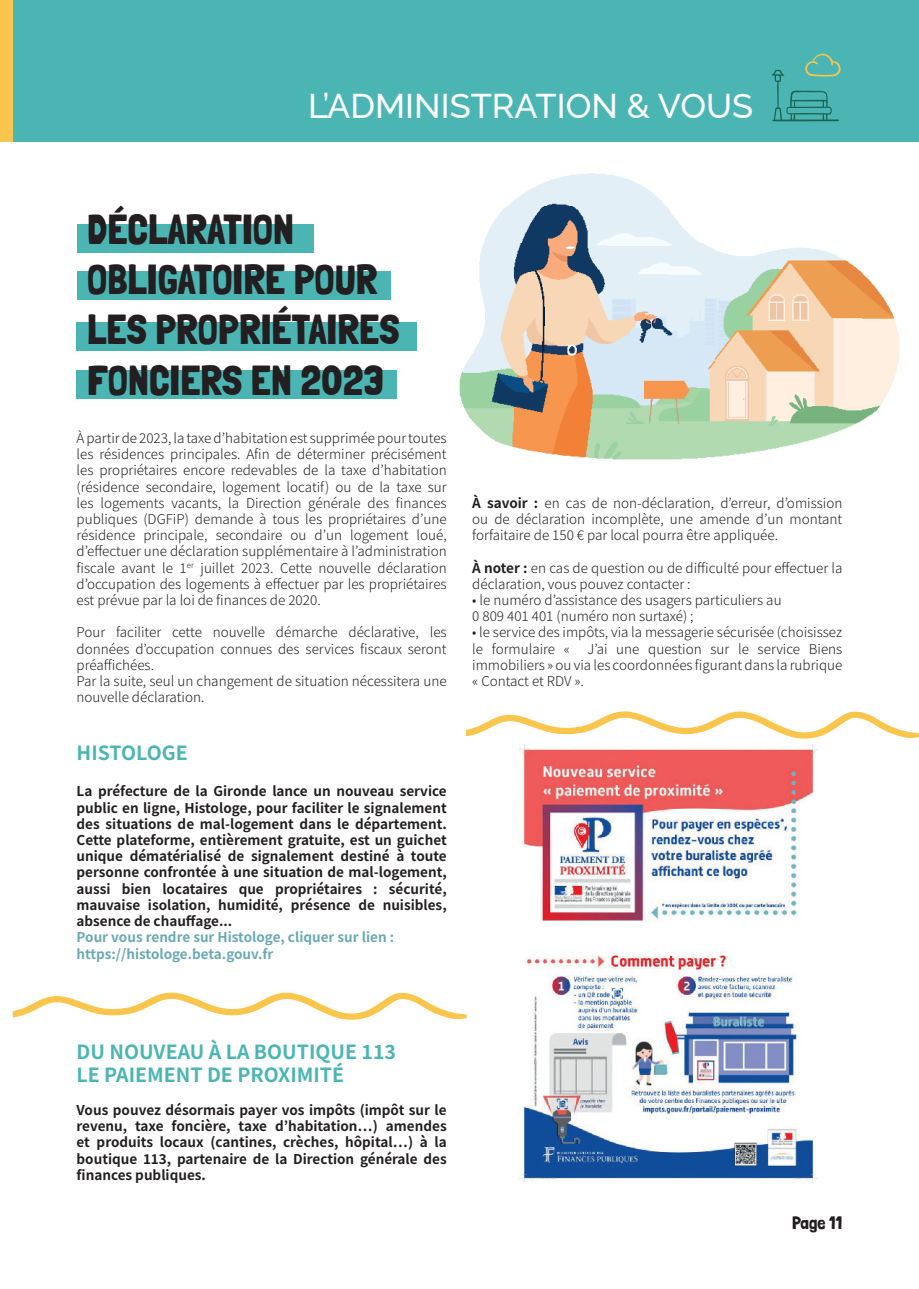
<style>
.page{position:relative;width:919px;height:1289px;background:#fff}
.page>*{position:absolute;margin:0;border:0;box-sizing:border-box;transform-origin:0 0}
.t1{font:41.85px/50.2px "Londrina Solid";color:#231f20}
.t2{font:500 34.5px "Raleway";color:#fff}
.t3{font:700 19.5px/23.4px "Noto Sans JP";color:#4bb5b4}
.t4{font:18px "Londrina Solid";color:#231f20}
.t5{font:300 13.5px/16.2px "Noto Sans JP";color:#231f20}
.t6{font:700 13.5px/16.2px "Noto Sans JP";color:#231f20;text-align:justify}
.t7{font:700 13.5px/16.2px "Noto Sans JP";color:#69a9b3}
.s1{font-weight:700}
</style>
<div class="page">
<img style="left:459px;top:242px;width:403px;height:218px">
<img style="left:862px;top:273px;width:36px;height:148px">
<img style="left:484px;top:205px;width:215px;height:37px">
<img style="left:509px;top:173px;width:156px;height:32px">
<div style="left:13px;top:0;width:905px;height:142px;background:#4bb5b4"></div>
<svg style="left:772px;top:54px;width:68px;height:67px"></svg>
<div style="left:77px;top:224px;width:236px;height:29px;background:#4bb5b4"></div>
<div style="left:77px;top:271px;width:313px;height:28px;background:#4bb5b4"></div>
<div style="left:77px;top:322px;width:340px;height:28px;background:#4bb5b4"></div>
<div style="left:77px;top:370px;width:320px;height:28px;background:#4bb5b4"></div>
<svg style="left:466px;top:711px;width:452px;height:28px"></svg>
<svg style="left:13px;top:992px;width:454px;height:28px"></svg>
<div style="left:0;top:0;width:13px;height:142px;background:#f9c54e"></div>
<img style="left:519px;top:744px;width:298px;height:438px">
<h2 class="t2" style="left:308px;top:78px;width:446px">L’ADMINISTRATION &amp; VOUS</h2>
<h1 class="t1" style="left:87px;top:203px;width:314px">DÉCLARATION<br>OBLIGATOIRE POUR<br>LES PROPRIÉTAIRES<br>FONCIERS EN 2023</h1>
<p class="t5" style="left:77px;top:430px;width:371px;text-align:justify">À partir de 2023, la taxe d’habitation est supprimée pour toutes les résidences principales. Afin de déterminer précisément les propriétaires encore redevables de la taxe d’habitation (résidence secondaire, logement locatif) ou de la taxe sur les logements vacants, la Direction générale des finances publiques (DGFiP) demande à tous les propriétaires d’une résidence principale, secondaire ou d’un logement loué, d’effectuer une déclaration supplémentaire à l’administration fiscale avant le 1<sup>er</sup> juillet 2023. Cette nouvelle déclaration d’occupation des logements à effectuer par les propriétaires est prévue par la loi de finances de 2020.</p>
<p class="t5" style="left:77px;top:624px;width:371px">Pour faciliter cette nouvelle démarche déclarative, les données d’occupation connues des services fiscaux seront préaffichées.<br>Par la suite, seul un changement de situation nécessitera une nouvelle déclaration.</p>
<h3 class="t3" style="left:77px;top:741px;width:113px">HISTOLOGE</h3>
<p class="t6" style="left:77px;top:783px;width:371px">La préfecture de la Gironde lance un nouveau service public en ligne, Histologe, pour faciliter le signalement des situations de mal-logement dans le département.<br>Cette plateforme, entièrement gratuite, est un guichet unique dématérialisé de signalement destiné à toute personne confrontée à une situation de mal-logement, aussi bien locataires que propriétaires : sécurité, mauvaise isolation, humidité, présence de nuisibles, absence de chauffage...</p>
<p class="t7" style="left:77px;top:929px;width:319px">Pour vous rendre sur Histologe, cliquer sur lien : https://histologe.beta.gouv.fr</p>
<p class="t5" style="left:472px;top:495px;width:371px;text-align:justify"><span class="s1">À savoir :</span> en cas de non-déclaration, d’erreur, d’omission ou de déclaration incomplète, une amende d’un montant forfaitaire de 150 € par local pourra être appliquée.</p>
<p class="t5" style="left:472px;top:559px;width:371px"><span class="s1">À noter :</span> en cas de question ou de difficulté pour effectuer la déclaration, vous pouvez contacter :</p>
<p class="t5" style="left:472px;top:592px;width:311px">• le numéro d’assistance des usagers particuliers au<br>0 809 401 401 (numéro non surtaxé) ;</p>
<p class="t5" style="left:472px;top:624px;width:371px">• le service des impôts, via la messagerie sécurisée (choisissez le formulaire «</p>
<p class="t5" style="left:472px;top:640px;width:371px;text-align:justify;text-indent:115px">J’ai une question sur le service Biens immobiliers » ou via les coordonnées figurant dans la rubrique « Contact et RDV ».</p>
<h3 class="t3" style="left:77px;top:1040px;width:321px">DU NOUVEAU À LA BOUTIQUE 113<br>LE PAIEMENT DE PROXIMITÉ</h3>
<p class="t6" style="left:77px;top:1102px;width:371px">Vous pouvez désormais payer vos impôts (impôt sur le revenu, taxe foncière, taxe d’habitation…) amendes et produits locaux (cantines, crèches, hôpital…) à la boutique 113, partenaire de la Direction générale des finances publiques.</p>
<h3 class="t4" style="left:792px;top:1212px;width:52px">Page 11</h3>
</div>
